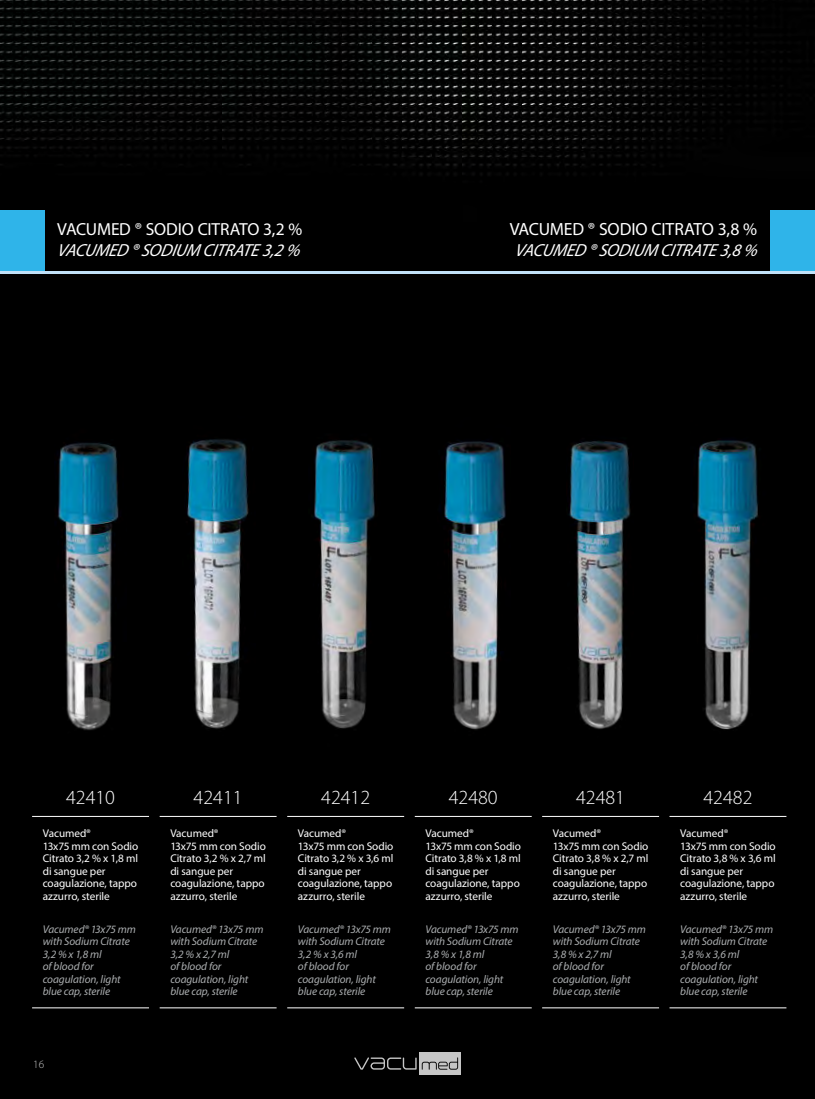
<style>
.page{position:relative;width:815px;height:1099px;background:#fff}
.page>*{position:absolute;margin:0;border:0;box-sizing:border-box;transform-origin:0 0}
.t1{font:300 20.12px "Myriad Pro";color:#fff}
.t2{font:17.62px "Myriad Pro";letter-spacing:-.015em;color:#fff}
.t3{font:italic 17.5px "Myriad Pro";letter-spacing:-.01em;color:#fff}
.t4{font:17.5px "Myriad Pro";letter-spacing:-.015em;color:#fff}
.t5{font:11.25px/12.5px "Myriad Pro";letter-spacing:-.005em;color:#fff}
.t6{font:italic 11.25px/12.5px "Myriad Pro";letter-spacing:-.01em;color:#abaeb0}
.t7{font:300 11.25px "Myriad Pro";color:#c6c6c6}
</style>
<div class="page">
<div style="left:0;top:0;width:815px;height:1098px;background:#000"></div>
<div style="left:419px;top:1052px;width:42px;height:22px;background:#c6c6c6"></div>
<svg style="left:354px;top:1057px;width:104px;height:12px"></svg>
<img style="left:0;top:0;width:782px;height:258px">
<hr style="left:32px;top:816px;width:117px;height:1px;background:#fff">
<hr style="left:32px;top:1007px;width:117px;height:1px;background:#fff">
<hr style="left:160px;top:816px;width:117px;height:1px;background:#fff">
<hr style="left:160px;top:1007px;width:117px;height:1px;background:#fff">
<hr style="left:287px;top:816px;width:117px;height:1px;background:#fff">
<hr style="left:287px;top:1007px;width:117px;height:1px;background:#fff">
<hr style="left:669px;top:816px;width:117px;height:1px;background:#fff">
<hr style="left:669px;top:1007px;width:117px;height:1px;background:#fff">
<hr style="left:415px;top:816px;width:117px;height:1px;background:#fff">
<hr style="left:542px;top:816px;width:117px;height:1px;background:#fff">
<hr style="left:415px;top:1007px;width:117px;height:1px;background:#fff">
<hr style="left:542px;top:1007px;width:117px;height:1px;background:#fff">
<img style="left:569px;top:441px;width:61px;height:288px">
<img style="left:313px;top:440px;width:62px;height:289px">
<img style="left:697px;top:439px;width:61px;height:291px">
<img style="left:187px;top:439px;width:62px;height:290px">
<img style="left:444px;top:441px;width:62px;height:289px">
<img style="left:58px;top:442px;width:61px;height:288px">
<div style="left:0;top:210px;width:44px;height:61px;background:#2fb4e9"></div>
<div style="left:771px;top:210px;width:44px;height:61px;background:#2fb4e9"></div>
<hr style="left:0;top:271px;width:815px;height:3px;background:#c1e1f8">
<h3 class="t4" style="left:57px;top:218px;width:246px">VACUMED ® SODIO CITRATO 3,2 %</h3>
<h3 class="t3" style="left:57px;top:239px;width:248px">VACUMED ®SODIUM CITRATE 3, 2 %</h3>
<h2 class="t2" style="left:510px;top:218px;width:249px">VACUMED ® SODIO CITRATO 3,8 %</h2>
<h3 class="t3" style="left:515px;top:239px;width:248px">VACUMED ®SODIUM CITRATE 3, 8 %</h3>
<h1 class="t1" style="left:66px;top:786px;width:50px">42410</h1>
<h1 class="t1" style="left:194px;top:786px;width:50px">42411</h1>
<h1 class="t1" style="left:321px;top:786px;width:50px">42412</h1>
<h1 class="t1" style="left:449px;top:786px;width:50px">42480</h1>
<h1 class="t1" style="left:576px;top:786px;width:50px">42481</h1>
<h1 class="t1" style="left:703px;top:786px;width:50px">42482</h1>
<p class="t5" style="left:43px;top:827px;width:97px">Vacumed®<br>13x75 mm con Sodio<br>Citrato 3,2 % x 1,8 ml di sangue per coagulazione, tappo azzurro, sterile</p>
<p class="t5" style="left:170px;top:827px;width:97px">Vacumed®<br>13x75 mm con Sodio<br>Citrato 3,2 % x 2,7 ml di sangue per coagulazione, tappo azzurro, sterile</p>
<p class="t5" style="left:298px;top:827px;width:97px">Vacumed®<br>13x75 mm con Sodio<br>Citrato 3,2 % x 3,6 ml di sangue per coagulazione, tappo azzurro, sterile</p>
<p class="t5" style="left:425px;top:827px;width:97px">Vacumed®<br>13x75 mm con Sodio<br>Citrato 3,8 % x 1,8 ml di sangue per coagulazione, tappo azzurro, sterile</p>
<p class="t5" style="left:553px;top:827px;width:97px">Vacumed®<br>13x75 mm con Sodio<br>Citrato 3,8 % x 2,7 ml di sangue per coagulazione, tappo azzurro, sterile</p>
<p class="t5" style="left:680px;top:827px;width:97px">Vacumed®<br>13x75 mm con Sodio<br>Citrato 3,8 % x 3,6 ml di sangue per coagulazione, tappo azzurro, sterile</p>
<p class="t6" style="left:43px;top:922px;width:95px">Vacumed® 13x75 mm with Sodium Citrate<br>3,2 % x 1,8 ml<br>of blood for coagulation, light blue cap, sterile</p>
<p class="t6" style="left:170px;top:922px;width:95px">Vacumed® 13x75 mm with Sodium Citrate<br>3,2 % x 2,7 ml<br>of blood for coagulation, light blue cap, sterile</p>
<p class="t6" style="left:298px;top:922px;width:95px">Vacumed® 13x75 mm with Sodium Citrate<br>3,2 % x 3,6 ml<br>of blood for coagulation, light blue cap, sterile</p>
<p class="t6" style="left:425px;top:922px;width:95px">Vacumed® 13x75 mm with Sodium Citrate<br>3,8 % x 1,8 ml<br>of blood for coagulation, light blue cap, sterile</p>
<p class="t6" style="left:553px;top:922px;width:95px">Vacumed® 13x75 mm with Sodium Citrate<br>3,8 % x 2,7 ml<br>of blood for coagulation, light blue cap, sterile</p>
<p class="t6" style="left:680px;top:922px;width:95px">Vacumed® 13x75 mm with Sodium Citrate<br>3,8 % x 3,6 ml<br>of blood for coagulation, light blue cap, sterile</p>
<p class="t7" style="left:33px;top:1057px;width:12px">16</p>
</div>
